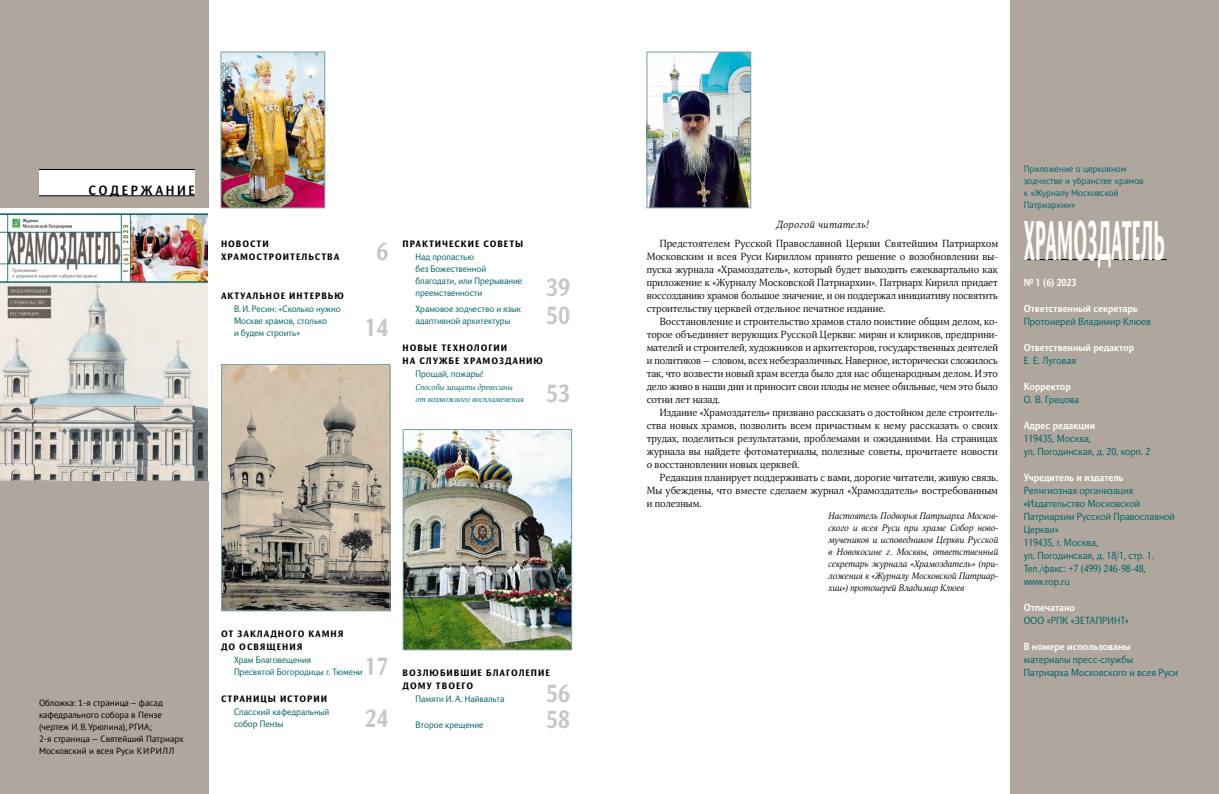
<style>
.page{position:relative;width:1219px;height:794px;background:#fff}
.page>*{position:absolute;margin:0;border:0;box-sizing:border-box;transform-origin:0 0}
.t1{font:900 54px "Orbi Sans";letter-spacing:.01em;color:#fff;scale:.34 1}
.t2{font:700 24px "Orbi Sans";color:#c5c6c6}
.t3{font:700 13px "Orbi Sans";letter-spacing:.21em;color:#000}
.t4{font:10px/13px "Orbi";color:#000;text-align:justify}
.t5{font:10px/13px "Orbi Sans";color:#006466}
.t6{font:700 10px "Orbi Sans";color:#fff}
.t7{font:italic 10px "Orbi";letter-spacing:.05em;color:#000}
.t8{font:9px/12px "Orbi Sans";color:#006466}
.t9{font:italic 9px/12px "Orbi";color:#000;text-align:justify}
.t10{font:900 9px/13px "Orbi Sans";letter-spacing:.11em;color:#000}
.t11{font:9px/12px "PT Sans";color:#000}
.t12{font:9px/12px "PT Sans";color:#006466}
.t13{font:italic 8px/12px "Orbi";color:#006466}
</style>
<div class="page">
<div style="left:1011px;top:0;width:208px;height:794px;background:#afa79d"></div>
<div style="left:0;top:0;width:208px;height:208px;background:#afa79d"></div>
<img style="left:223px;top:54px;width:100px;height:152px">
<div style="left:221px;top:52px;width:104px;height:156px;border:1px solid #77a1a2"></div>
<img style="left:649px;top:54px;width:100px;height:152px">
<div style="left:647px;top:52px;width:104px;height:156px;border:1px solid #77a1a2"></div>
<img style="left:0;top:213px;width:208px;height:268px">
<div style="left:0;top:481px;width:208px;height:313px;background:#afa79d"></div>
<div style="left:39px;top:169px;width:156px;height:26px;background:#fff"></div>
<hr style="left:39px;top:169px;width:156px;height:1px;background:#000">
<hr style="left:39px;top:195px;width:156px;height:1px;background:#000">
<hr style="left:1024px;top:259px;width:143px;height:1px;background:#000">
<img style="left:405px;top:431px;width:165px;height:217px">
<div style="left:403px;top:429px;width:169px;height:221px;border:1px solid #77a1a2"></div>
<img style="left:223px;top:366px;width:165px;height:243px">
<div style="left:221px;top:364px;width:169px;height:247px;border:1px solid #77a1a2"></div>
<h3 class="t3" style="left:88px;top:182px;width:108px">СОДЕРЖАНИЕ</h3>
<p class="t10" style="left:221px;top:237px;width:120px">НОВОСТИ<br>ХРАМОСТРОИТЕЛЬСТВА</p>
<h2 class="t2" style="left:376px;top:236px;width:13px">6</h2>
<p class="t10" style="left:221px;top:289px;width:124px">АКТУАЛЬНОЕ ИНТЕРВЬЮ</p>
<p class="t8" style="left:234px;top:303px;width:108px">В. И. Ресин: «Сколько нужно<br>Москве храмов, столько<br>и будем строить»</p>
<h2 class="t2" style="left:365px;top:312px;width:25px">14</h2>
<p class="t10" style="left:403px;top:237px;width:122px">ПРАКТИЧЕСКИЕ СОВЕТЫ</p>
<p class="t8" style="left:415px;top:251px;width:108px">Над пропастью<br>без Божественной благодати, или Прерывание преемственности</p>
<h2 class="t2" style="left:546px;top:272px;width:25px">39</h2>
<p class="t8" style="left:415px;top:303px;width:107px">Храмовое зодчество и язык адаптивной архитектуры</p>
<h2 class="t2" style="left:546px;top:300px;width:25px">50</h2>
<p class="t10" style="left:403px;top:341px;width:142px">НОВЫЕ ТЕХНОЛОГИИ<br>НА СЛУЖБЕ ХРАМОЗДАНИЮ</p>
<p class="t8" style="left:415px;top:368px;width:70px">Прощай, пожары!</p>
<p class="t13" style="left:415px;top:381px;width:110px">Способы защиты древесины от возможного воспламенения</p>
<h2 class="t2" style="left:546px;top:378px;width:25px">53</h2>
<p class="t11" style="left:39px;top:697px;width:146px">Обложка: 1-я страница— фасад кафедрального собора в Пензе (чертеж И.В.Урюпина), РГИА;<br>2-я страница — Святейший Патриарх<br>Московский и всея Руси КИРИЛЛ</p>
<p class="t10" style="left:221px;top:627px;width:124px">ОТ ЗАКЛАДНОГО КАМНЯ<br>ДО ОСВЯЩЕНИЯ</p>
<p class="t8" style="left:234px;top:654px;width:130px">Храм Благовещения<br>Пресвятой Богородицы г. Тюмени</p>
<h2 class="t2" style="left:365px;top:651px;width:25px">17</h2>
<p class="t10" style="left:221px;top:692px;width:108px">СТРАНИЦЫ ИСТОРИИ</p>
<p class="t8" style="left:234px;top:706px;width:97px">Спасский кафедральный собор Пензы</p>
<h2 class="t2" style="left:365px;top:703px;width:25px">24</h2>
<p class="t10" style="left:403px;top:666px;width:149px">ВОЗЛЮБИВШИЕ БЛАГОЛЕПИЕ<br>ДОМУ ТВОЕГО</p>
<p class="t8" style="left:415px;top:693px;width:90px">Памяти И. А. Найвальта</p>
<h2 class="t2" style="left:546px;top:678px;width:25px">56</h2>
<p class="t8" style="left:415px;top:719px;width:69px">Второе крещение</p>
<h2 class="t2" style="left:546px;top:704px;width:25px">58</h2>
<p class="t7" style="left:776px;top:218px;width:94px">Дорогой читатель!</p>
<p class="t4" style="left:647px;top:237px;width:353px;text-indent:13px">Предстоятелем Русской Православной Церкви Святейшим Патриархом Московским и всея Руси Кириллом принято решение о возобновлении вы&shy;пуска журнала «Храмоздатель», который будет выходить ежеквартально как приложение к «Журналу Московской Патриархии». Патриарх Кирилл придает воссозданию храмов большое значение, и он поддержал инициативу посвятить строительству церквей отдельное печатное издание.</p>
<p class="t4" style="left:647px;top:315px;width:353px;text-indent:13px">Восстановление и строительство храмов стало поистине общим делом, ко&shy;торое объединяет верующих Русской Церкви: мирян и клириков, предприни&shy;мателей и строителей, художников и архитекторов, государственных деятелей и политиков — словом, всех небезразличных. Наверное, исторически сложилось так, что возвести новый храм всегда было для нас общенародным делом. И это дело живо в наши дни и приносит свои плоды не менее обильные, чем это было сотни лет назад.</p>
<p class="t4" style="left:647px;top:406px;width:353px;text-indent:13px">Издание «Храмоздатель» призвано рассказать о достойном деле строитель&shy;ства новых храмов, позволить всем причастным к нему рассказать о своих трудах, поделиться результатами, проблемами и ожиданиями. На страницах журнала вы найдете фотоматериалы, полезные советы, прочитаете новости о восстановлении новых церквей.</p>
<p class="t4" style="left:647px;top:471px;width:353px;text-indent:13px">Редакция планирует поддерживать с вами, дорогие читатели, живую связь.<br>Мы убеждены, что вместе сделаем журнал «Храмоздатель» востребованным и полезным.</p>
<p class="t9" style="left:828px;top:510px;width:171px">Настоятель Подворья Патриарха Москов&shy;ского и всея Руси при храме Собор ново&shy;мучеников и исповедников Церкви Русской в Новокосине г. Москвы, ответственный секретарь журнала «Храмоздатель» (при&shy;ложения к «Журналу Московской Патриар&shy;хии») протоиерей Владимир Клюев</p>
<p class="t12" style="left:1024px;top:163px;width:122px">Приложение о церковном зодчестве и убранстве храмов к «Журналу Московской<br>Патриархии»</p>
<h1 class="t1" style="left:1024px;top:206px;width:416px">ХРАМОЗДАТЕЛЬ</h1>
<p class="t6" style="left:1024px;top:276px;width:54px">№ 1 (6) 2023</p>
<p class="t6" style="left:1024px;top:302px;width:116px">Ответственный секретарь</p>
<p class="t5" style="left:1024px;top:315px;width:129px">Протоиерей Владимир Клюев</p>
<p class="t6" style="left:1024px;top:341px;width:112px">Ответственный редактор</p>
<p class="t5" style="left:1024px;top:354px;width:54px">Е. Е. Луговая</p>
<p class="t6" style="left:1024px;top:380px;width:49px">Корректор</p>
<p class="t5" style="left:1024px;top:393px;width:57px">О. В. Грецова</p>
<p class="t6" style="left:1024px;top:419px;width:73px">Адрес редакции</p>
<p class="t5" style="left:1024px;top:432px;width:128px">119435, Москва,<br>ул. Погодинская, д. 20, корп. 2</p>
<p class="t6" style="left:1024px;top:471px;width:101px">Учредитель и издатель</p>
<p class="t5" style="left:1024px;top:484px;width:153px">Религиозная организация «Издательство Московской<br>Патриархии Русской Православной<br>Церкви»<br>119435, г. Москва,<br>ул. Погодинская, д. 18/1, стр. 1.<br>Тел./факс: +7 (499) 246-98-48, www.rop.ru</p>
<p class="t6" style="left:1024px;top:601px;width:53px">Отпечатано</p>
<p class="t5" style="left:1024px;top:614px;width:107px">ООО «РПК «ЗЕТАПРИНТ»</p>
<p class="t6" style="left:1024px;top:640px;width:108px">В номере использованы</p>
<p class="t5" style="left:1024px;top:653px;width:156px">материалы пресс-службы<br>Патриарха Московского и всея Руси</p>
</div>
